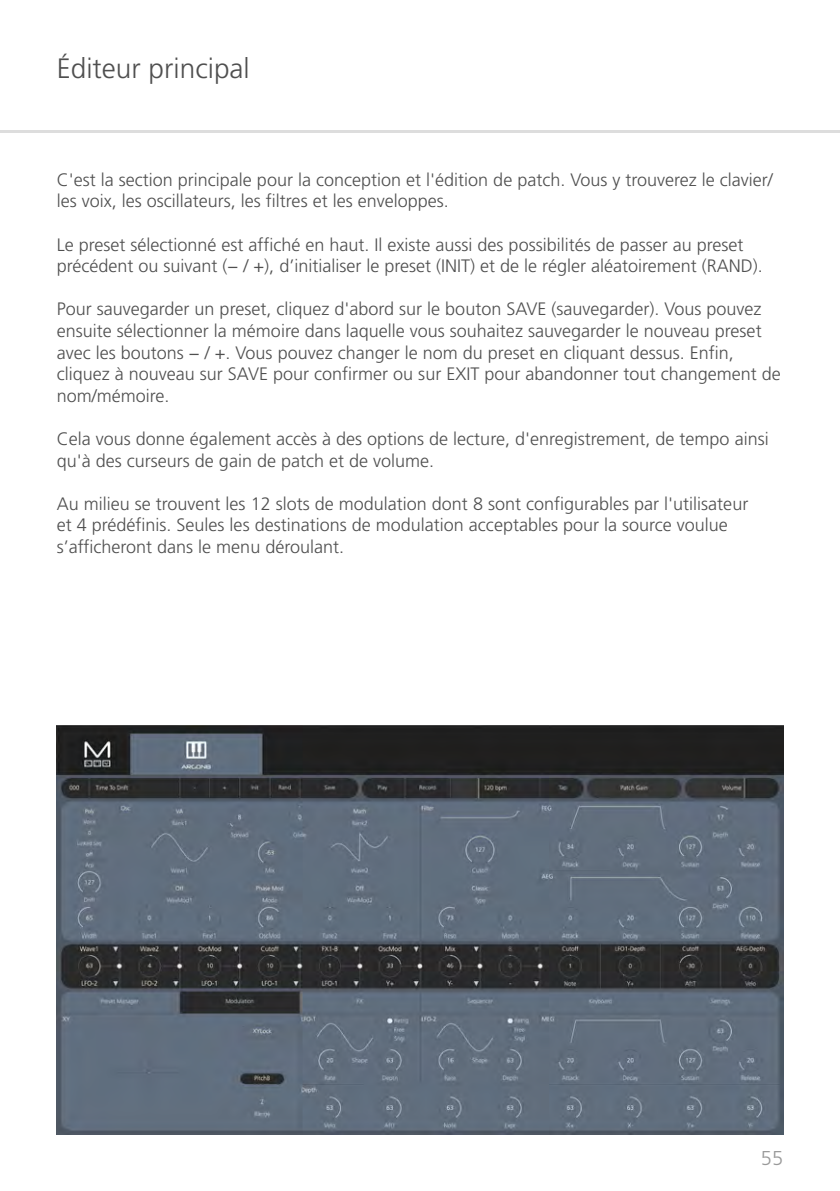
<style>
.page{position:relative;width:840px;height:1191px;background:#fff}
.page>*{position:absolute;margin:0;border:0;box-sizing:border-box;transform-origin:0 0}
.t1{font:300 28px "Frutiger LT Std";color:#4f4f4f}
.t2{font:300 20px "Frutiger LT Std";color:#999}
.t3{font:300 18px/21.6px "Frutiger LT Std";color:#4f4f4f}
</style>
<div class="page">
<hr style="left:0;top:130px;width:839px;height:3px;background:#ddd">
<img style="left:57px;top:726px;width:725px;height:408px">
<h1 class="t1" style="left:57px;top:52px;width:194px">Éditeur principal</h1>
<p class="t3" style="left:57px;top:169px;width:717px">C'est la section principale pour la conception et l'édition de patch. Vous y trouverez le clavier/ les voix, les oscillateurs, les filtres et les enveloppes.</p>
<p class="t3" style="left:57px;top:234px;width:707px">Le preset sélectionné est affiché en haut. Il existe aussi des possibilités de passer au preset précédent ou suivant (− / +), d’initialiser le preset (INIT) et de le régler aléatoirement (RAND).</p>
<p class="t3" style="left:57px;top:299px;width:725px">Pour sauvegarder un preset, cliquez d'abord sur le bouton SAVE (sauvegarder). Vous pouvez ensuite sélectionner la mémoire dans laquelle vous souhaitez sauvegarder le nouveau preset avec les boutons − / +. Vous pouvez changer le nom du preset en cliquant dessus. Enfin, cliquez à nouveau sur SAVE pour confirmer ou sur EXIT pour abandonner tout changement de nom/mémoire.</p>
<p class="t3" style="left:57px;top:428px;width:713px">Cela vous donne également accès à des options de lecture, d'enregistrement, de tempo ainsi qu'à des curseurs de gain de patch et de volume.</p>
<p class="t3" style="left:57px;top:493px;width:692px">Au milieu se trouvent les 12 slots de modulation dont 8 sont configurables par l'utilisateur et 4 prédéfinis. Seules les destinations de modulation acceptables pour la source voulue s’afficheront dans le menu déroulant.</p>
<p class="t2" style="left:760px;top:1147px;width:24px">55</p>
</div>
